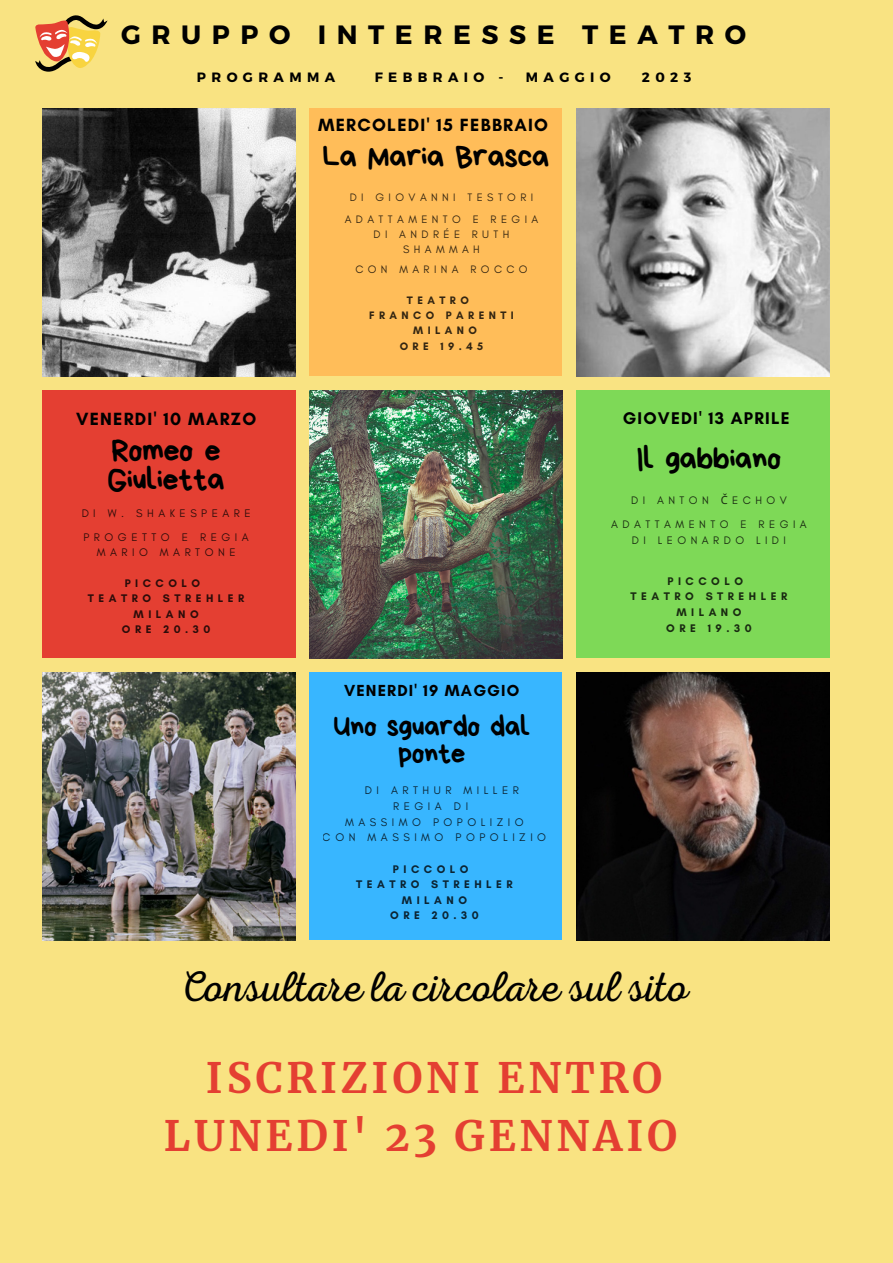
<style>
.page{position:relative;width:893px;height:1263px;background:#f9e382}
.page>*{position:absolute;margin:0;border:0;box-sizing:border-box;transform-origin:0 0}
.t1{font:42.9px "RTL Adam Script Light";color:#000}
.t2{font:700 41.4px/58px "Merriweather";letter-spacing:.09em;color:#e43f32}
.t3{font:32.4px/29.2px "Bryndan Write";letter-spacing:-.02em;color:#000}
.t4{font:32.25px "Bryndan Write";letter-spacing:-.02em;color:#000}
.t5{font:29.17px/26.5px "Bryndan Write";letter-spacing:-.02em;color:#000;text-align:center}
.t6{font:700 26.47px "Montserrat";letter-spacing:.4em;color:#000}
.t7{font:700 18px "Glacial Indifference";letter-spacing:.07em;color:#000}
.t8{font:700 17.25px "Glacial Indifference";letter-spacing:.07em;color:#000}
.t9{font:700 16.27px "Glacial Indifference";letter-spacing:.07em;color:#000}
.t10{font:700 13.5px "Montserrat";letter-spacing:.4em;color:#000}
.t11{font:700 11.25px "Glacial Indifference";letter-spacing:.4em;color:#000}
.t12{font:11.25px/24.1px "Glacial Indifference";letter-spacing:.4em;color:#000}
.t13{font:11.1px/24.2px "Glacial Indifference";letter-spacing:.4em;color:#000;text-align:center}
.t14{font:11.02px/22px "Glacial Indifference";letter-spacing:.4em;color:#000;text-align:center}
.t15{font:700 11.02px "Glacial Indifference";letter-spacing:.4em;color:#000}
.s1{font-family:"Noto Sans"}
</style>
<div class="page">
<div style="left:42px;top:390px;width:253px;height:268px;background:#e43f32"></div>
<div style="left:576px;top:390px;width:253px;height:268px;background:#7ed957"></div>
<img style="left:42px;top:108px;width:253px;height:268px">
<div style="left:309px;top:672px;width:253px;height:268px;background:#38b6ff"></div>
<img style="left:309px;top:390px;width:253px;height:268px">
<img style="left:42px;top:672px;width:253px;height:268px">
<div style="left:309px;top:108px;width:253px;height:268px;background:#ffbd59"></div>
<img style="left:576px;top:108px;width:253px;height:268px">
<img style="left:576px;top:672px;width:253px;height:268px">
<svg style="left:35px;top:15px;width:73px;height:57px"></svg>
<h3 class="t6" style="left:121px;top:17px;width:626px">GRUPPO INTERESSE TEATRO</h3>
<p class="t10" style="left:197px;top:68px;width:140px">PROGRAMMA</p>
<p class="t10" style="left:375px;top:68px;width:130px">FEBBRAIO -</p>
<p class="t10" style="left:526px;top:68px;width:86px">MAGGIO</p>
<p class="t10" style="left:642px;top:68px;width:51px">2023</p>
<h3 class="t7" style="left:318px;top:114px;width:231px">MERCOLEDI' 15 FEBBRAIO</h3>
<h3 class="t3" style="left:322px;top:142px;width:228px">La Maria Brasca</h3>
<h3 class="t7" style="left:76px;top:408px;width:182px">VENERDI' 10 MARZO</h3>
<h3 class="t3" style="left:108px;top:435px;width:119px">Romeo e<br>Giulietta</h3>
<p class="t12" style="left:82px;top:501px;width:171px">DI W. SHAKESPEARE<br>PROGETTO E REGIA</p>
<p class="t12" style="left:97px;top:540px;width:140px">MARIO MARTONE</p>
<p class="t11" style="left:125px;top:576px;width:77px">PICCOLO</p>
<p class="t11" style="left:88px;top:591px;width:158px">TEATRO STREHLER</p>
<p class="t11" style="left:134px;top:607px;width:67px">MILANO</p>
<p class="t11" style="left:122px;top:622px;width:90px">ORE 20.30</p>
<p class="t14" style="left:345px;top:186px;width:195px">DI GIOVANNI TESTORI<br>ADATTAMENTO E REGIA</p>
<p class="t14" style="left:373px;top:227px;width:137px;line-height:15.2px">DI ANDRÉE RUTH<br>SHAMMAH</p>
<p class="t14" style="left:355px;top:258px;width:174px">CON MARINA ROCCO</p>
<p class="t15" style="left:407px;top:293px;width:63px">TEATRO</p>
<p class="t15" style="left:369px;top:308px;width:146px">FRANCO PARENTI</p>
<p class="t15" style="left:413px;top:324px;width:65px">MILANO</p>
<p class="t15" style="left:400px;top:339px;width:85px">ORE 19.45</p>
<h3 class="t9" style="left:344px;top:680px;width:177px">VENERDI' 19 MAGGIO</h3>
<h3 class="t5" style="left:333px;top:713px;width:198px">Uno sguardo dal ponte</h3>
<p class="t12" style="left:365px;top:778px;width:156px">DI ARTHUR MILLER</p>
<p class="t12" style="left:393px;top:794px;width:76px">REGIA DI</p>
<p class="t12" style="left:345px;top:810px;width:180px">MASSIMO POPOLIZIO</p>
<p class="t12" style="left:323px;top:825px;width:225px">CON MASSIMO POPOLIZIO</p>
<p class="t11" style="left:393px;top:862px;width:77px">PICCOLO</p>
<p class="t11" style="left:356px;top:877px;width:158px">TEATRO STREHLER</p>
<p class="t11" style="left:402px;top:893px;width:67px">MILANO</p>
<p class="t11" style="left:390px;top:909px;width:90px">ORE 20.30</p>
<h3 class="t8" style="left:623px;top:408px;width:168px">GIOVEDI' 13 APRILE</h3>
<h3 class="t4" style="left:637px;top:442px;width:146px">Il gabbiano</h3>
<p class="t13" style="left:611px;top:488px;width:197px">DI ANTON <span class="s1">Č</span>ECHOV<br>ADATTAMENTO E REGIA</p>
<p class="t13" style="left:632px;top:527px;width:156px">DI LEONARDO LIDI</p>
<p class="t11" style="left:667px;top:574px;width:77px">PICCOLO</p>
<p class="t11" style="left:630px;top:590px;width:158px">TEATRO STREHLER</p>
<p class="t11" style="left:676px;top:605px;width:67px">MILANO</p>
<p class="t11" style="left:666px;top:621px;width:87px">ORE 19.30</p>
<h1 class="t1" style="left:179px;top:962px;width:511px">Consultare la circolare sul sito</h1>
<h2 class="t2" style="left:164px;top:1049px;width:515px;text-indent:42px">ISCRIZIONI ENTRO<br>LUNEDI' 23 GENNAIO</h2>
</div>
